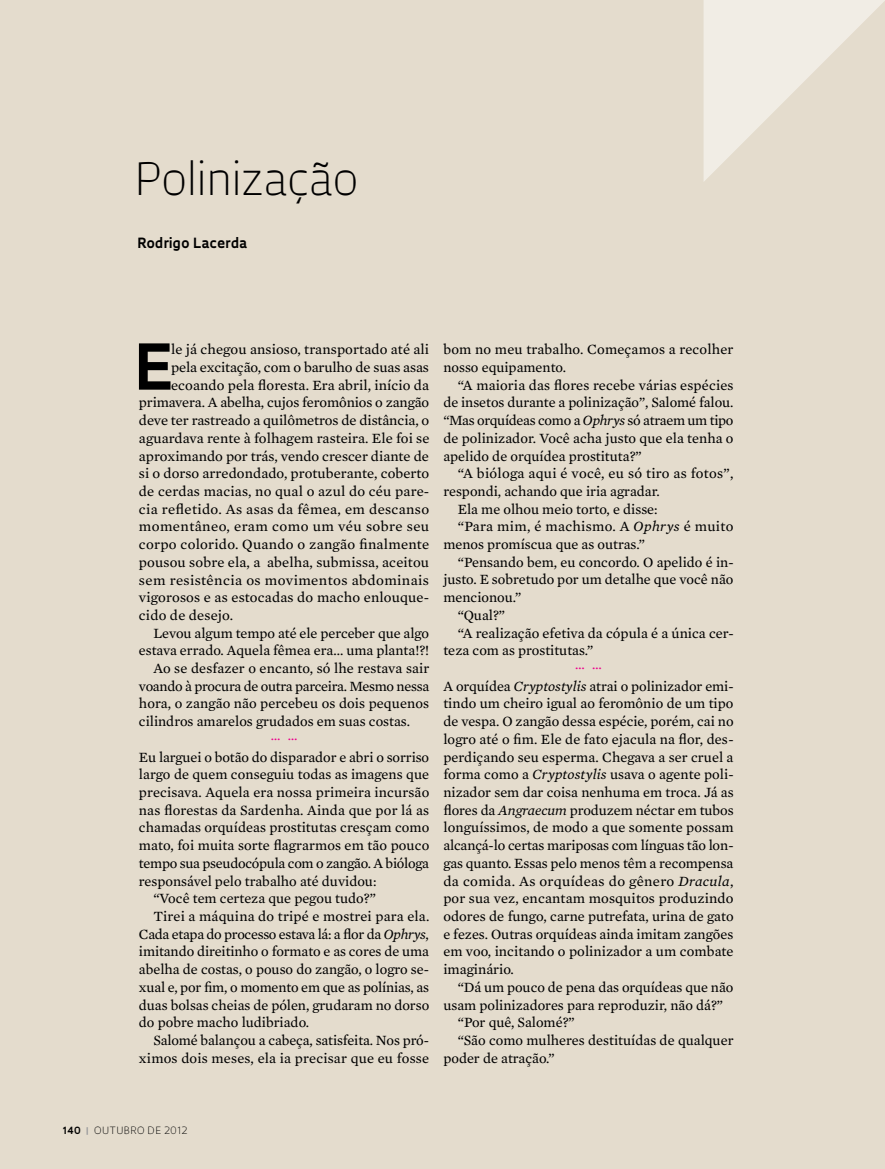
<style>
.page{position:relative;width:885px;height:1169px;background:#fff}
.page>*{position:absolute;margin:0;border:0;box-sizing:border-box;transform-origin:0 0}
.t1{font:700 61.35px "Oculum";color:#000}
.t2{font:300 43.2px "Oculum";letter-spacing:-.03em;color:#000}
.t3{font:14.4px/17.7px "Mercury Text G2";color:#000;text-align:justify}
.t4{font:14.4px "Mercury Text G2";letter-spacing:-.02em;color:#000}
.t5{font:14.4px "Mercury Text G2";letter-spacing:.02em;color:#000}
.t6{font:14.4px "Mercury Text G2";letter-spacing:.025em;color:#000}
.t7{font:14.4px "Mercury Text G2";color:#ec008c}
.t8{font:700 13.65px "Oculum";letter-spacing:.01em;color:#000}
.t9{font:300 9.75px "Oculum";letter-spacing:.04em;color:#000}
.s1{font-style:italic}
.s2{color:#ec008c}
.s3{font-weight:700}
.s4{font-weight:700;color:#939598}
</style>
<div class="page">
<div style="left:0;top:0;width:885px;height:1168px;background:#e4dccd"></div>
<svg style="left:704px;top:0;width:181px;height:181px"></svg>
<h2 class="t2" style="left:135px;top:149px;width:225px">Polinização</h2>
<p class="t8" style="left:137px;top:233px;width:112px">Rodrigo Lacerda</p>
<h1 class="t1" style="left:133px;top:325px;width:39px">E</h1>
<p class="t3" style="left:171px;top:340px;width:260px">le já chegou ansioso, transportado até ali</p>
<p class="t3" style="left:171px;top:357px;width:259px">pela excitação, com o barulho de suas asas</p>
<p class="t3" style="left:171px;top:375px;width:260px">ecoando pela floresta. Era abril, início da</p>
<p class="t3" style="left:139px;top:393px;width:292px">primavera. A abelha, cujos feromônios o zangão</p>
<p class="t3" style="left:139px;top:411px;width:292px">deve ter rastreado a quilômetros de distância, o</p>
<p class="t3" style="left:139px;top:428px;width:292px">aguardava rente à folhagem rasteira. Ele foi se</p>
<p class="t3" style="left:139px;top:446px;width:291px">aproximando por trás, vendo crescer diante de</p>
<p class="t3" style="left:139px;top:464px;width:292px">si o dorso arredondado, protuberante, coberto</p>
<p class="t3" style="left:139px;top:481px;width:292px">de cerdas macias, no qual o azul do céu pare-</p>
<p class="t5" style="left:139px;top:498px;width:292px">cia refletido. As asas da fêmea, em descanso</p>
<p class="t6" style="left:139px;top:516px;width:292px">momentâneo, eram como um véu sobre seu</p>
<p class="t3" style="left:139px;top:534px;width:292px">corpo colorido. Quando o zangão finalmente</p>
<p class="t3" style="left:139px;top:552px;width:292px">pousou sobre ela, a abelha, submissa, aceitou</p>
<p class="t6" style="left:139px;top:569px;width:292px">sem resistência os movimentos abdominais</p>
<p class="t3" style="left:139px;top:588px;width:292px">vigorosos e as estocadas do macho enlouque-</p>
<p class="t3" style="left:139px;top:605px;width:96px">cido de desejo.</p>
<p class="t3" style="left:153px;top:623px;width:277px">Levou algum tempo até ele perceber que algo</p>
<p class="t3" style="left:139px;top:641px;width:292px">estava errado. Aquela fêmea era... uma planta!?!</p>
<p class="t3" style="left:153px;top:658px;width:278px">Ao se desfazer o encanto, só lhe restava sair</p>
<p class="t4" style="left:139px;top:675px;width:292px">voando à procura de outra parceira. Mesmo nessa</p>
<p class="t3" style="left:139px;top:694px;width:292px">hora, o zangão não percebeu os dois pequenos</p>
<p class="t3" style="left:139px;top:711px;width:273px">cilindros amarelos grudados em suas costas.</p>
<p class="t7" style="left:271px;top:725px;width:28px">… …</p>
<p class="t3" style="left:139px;top:747px;width:292px">Eu larguei o botão do disparador e abri o sorriso</p>
<p class="t3" style="left:139px;top:765px;width:292px">largo de quem conseguiu todas as imagens que</p>
<p class="t3" style="left:139px;top:782px;width:292px">precisava. Aquela era nossa primeira incursão</p>
<p class="t3" style="left:139px;top:800px;width:292px">nas florestas da Sardenha. Ainda que por lá as</p>
<p class="t3" style="left:139px;top:818px;width:292px">chamadas orquídeas prostitutas cresçam como</p>
<p class="t3" style="left:139px;top:835px;width:292px">mato, foi muita sorte flagrarmos em tão pouco</p>
<p class="t4" style="left:139px;top:852px;width:292px">tempo sua pseudocópula com o zangão. A bióloga</p>
<p class="t3" style="left:139px;top:871px;width:239px">responsável pelo trabalho até duvidou:</p>
<p class="t3" style="left:153px;top:889px;width:224px">“Você tem certeza que pegou tudo?”</p>
<p class="t3" style="left:153px;top:906px;width:278px">Tirei a máquina do tripé e mostrei para ela.</p>
<p class="t4" style="left:139px;top:923px;width:292px">Cada etapa do processo estava lá: a flor da <span class="s1">Ophrys</span>,</p>
<p class="t3" style="left:139px;top:942px;width:292px">imitando direitinho o formato e as cores de uma</p>
<p class="t3" style="left:139px;top:959px;width:292px">abelha de costas, o pouso do zangão, o logro se-</p>
<p class="t3" style="left:139px;top:977px;width:292px">xual e, por fim, o momento em que as polínias, as</p>
<p class="t3" style="left:139px;top:995px;width:292px">duas bolsas cheias de pólen, grudaram no dorso</p>
<p class="t3" style="left:139px;top:1012px;width:172px">do pobre macho ludibriado.</p>
<p class="t3" style="left:153px;top:1030px;width:277px">Salomé balançou a cabeça, satisfeita. Nos pró-</p>
<p class="t3" style="left:139px;top:1048px;width:292px">ximos dois meses, ela ia precisar que eu fosse</p>
<p class="t3" style="left:443px;top:340px;width:292px">bom no meu trabalho. Começamos a recolher nosso equipamento.</p>
<p class="t3" style="left:443px;top:375px;width:292px;text-indent:14px">“A maioria das flores recebe várias espécies de insetos durante a polinização”, Salomé falou. “Mas orquídeas como a <span class="s1">Ophrys</span> só atraem um tipo de polinizador. Você acha justo que ela tenha o apelido de orquídea prostituta?”</p>
<p class="t5" style="left:458px;top:463px;width:277px">“A bióloga aqui é você, eu só tiro as fotos”,</p>
<p class="t3" style="left:443px;top:481px;width:218px">respondi, achando que iria agradar.</p>
<p class="t3" style="left:458px;top:499px;width:201px">Ela me olhou meio torto, e disse:</p>
<p class="t5" style="left:458px;top:516px;width:277px">“Para mim, é machismo. A <span class="s1">Ophrys</span> é muito</p>
<p class="t3" style="left:443px;top:534px;width:203px">menos promíscua que as outras.”</p>
<p class="t3" style="left:458px;top:552px;width:277px">“Pensando bem, eu concordo. O apelido é in-</p>
<p class="t3" style="left:443px;top:570px;width:292px">justo. E sobretudo por um detalhe que você não</p>
<p class="t3" style="left:443px;top:588px;width:80px">mencionou.”</p>
<p class="t3" style="left:458px;top:605px;width:49px">“Qual?”</p>
<p class="t3" style="left:458px;top:623px;width:277px">“A realização efetiva da cópula é a única cer-</p>
<p class="t3" style="left:443px;top:641px;width:152px">teza com as prostitutas.”</p>
<p class="t3" style="left:443px;top:653px;width:292px;line-height:21.5px;text-align:center"><span class="s2">… …<br></span>A orquídea <span class="s1">Cryptostylis</span> atrai o polinizador emi-</p>
<p class="t3" style="left:443px;top:694px;width:292px">tindo um cheiro igual ao feromônio de um tipo de vespa. O zangão dessa espécie, porém, cai no logro até o fim. Ele de fato ejacula na flor, des&shy;perdiçando seu esperma. Chegava a ser cruel a forma como a <span class="s1">Cryptostylis</span> usava o agente poli&shy;nizador sem dar coisa nenhuma em troca. Já as flores da <span class="s1">Angraecum</span> produzem néctar em tubos longuíssimos, de modo a que somente possam alcançá-lo certas mariposas com línguas tão lon&shy;gas quanto. Essas pelo menos têm a recompensa da comida. As orquídeas do gênero <span class="s1">Dracula</span>, por sua vez, encantam mosquitos produzindo odores de fungo, carne putrefata, urina de gato e fezes. Outras orquídeas ainda imitam zangões em voo, incitando o polinizador a um combate imaginário.</p>
<p class="t3" style="left:458px;top:977px;width:277px">“Dá um pouco de pena das orquídeas que não</p>
<p class="t3" style="left:443px;top:995px;width:281px">usam polinizadores para reproduzir, não dá?”</p>
<p class="t3" style="left:458px;top:1012px;width:119px">“Por quê, Salomé?”</p>
<p class="t3" style="left:458px;top:1030px;width:277px">“São como mulheres destituídas de qualquer</p>
<p class="t3" style="left:443px;top:1048px;width:113px">poder de atração.”</p>
<p class="t9" style="left:63px;top:1123px;width:126px"><span class="s3">140</span> <span class="s4">|</span> outubro DE 2012</p>
</div>
